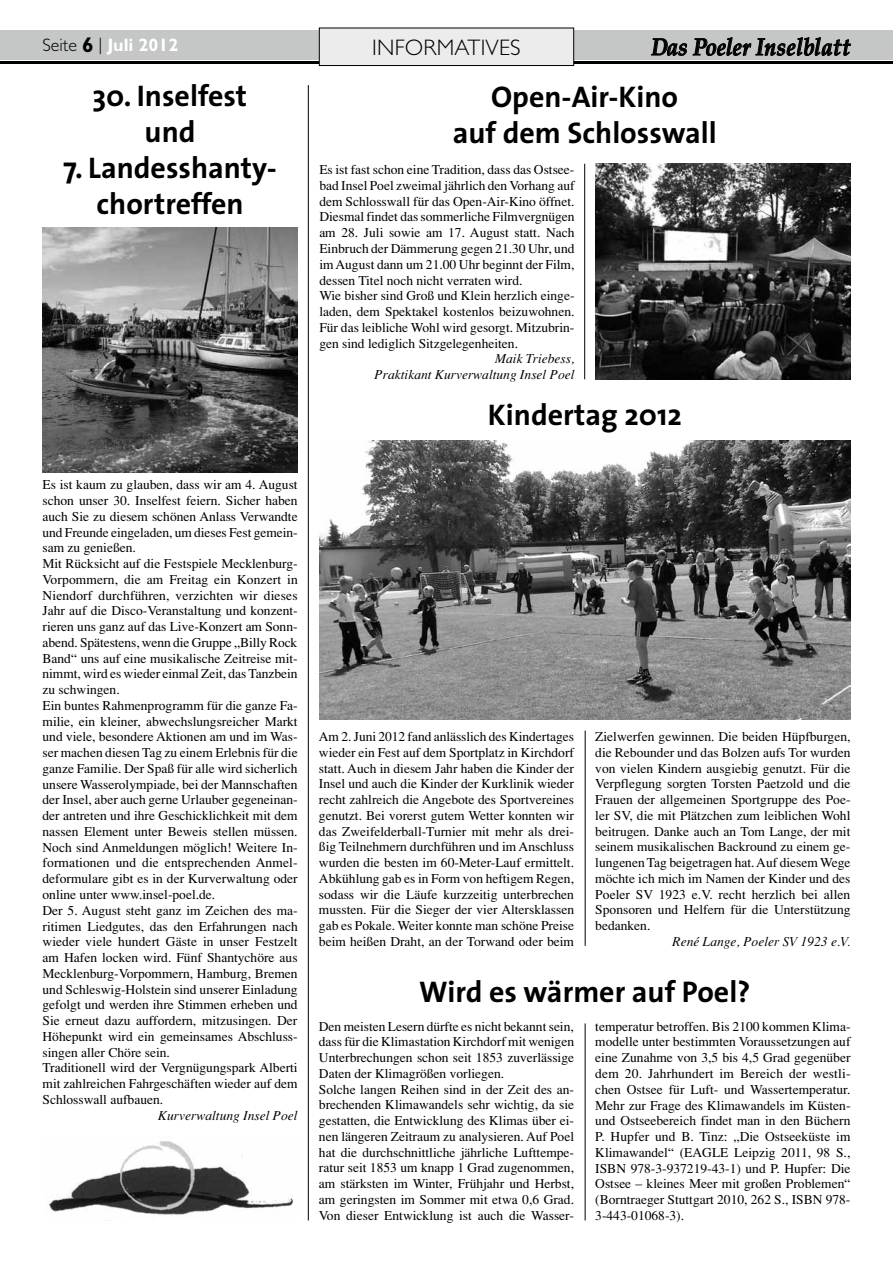
<style>
.page{position:relative;width:893px;height:1263px;background:#fff}
.page>*{position:absolute;margin:0;border:0;box-sizing:border-box;transform-origin:0 0}
.t1{font:700 30px/36px "The Sans";color:#000;text-align:center}
.t2{font:italic 700 24.15px "Palatino";letter-spacing:.005em;color:#000;scale:.87 1}
.t3{font:300 22.5px "Gill Sans";letter-spacing:.01em;color:#000}
.t4{font:700 18px "Gill Sans";color:#fff}
.t5{font:13.5px/15.8px "Times";color:#000}
.t6{font:italic 13.5px/15.8px "Times";color:#000;text-align:right}
.s1{font-weight:300;color:#000}
.s2{font-size:21px;color:#000}
</style>
<div class="page">
<div style="left:0;top:30px;width:893px;height:30px;background:#c5c6c6"></div>
<svg style="left:651px;top:38px;width:36px;height:18px"></svg>
<svg style="left:693px;top:37px;width:158px;height:20px"></svg>
<hr style="left:0;top:61px;width:893px;height:3px;background:#000">
<div style="left:319px;top:28px;width:255px;height:38px;background:#ececed"></div>
<div style="left:319px;top:28px;width:255px;height:38px;border:1px solid #000"></div>
<img style="left:595px;top:164px;width:255px;height:215px">
<img style="left:319px;top:441px;width:531px;height:278px">
<hr style="left:308px;top:85px;width:1px;height:1135px;background:#000">
<hr style="left:584px;top:164px;width:1px;height:215px;background:#000">
<hr style="left:585px;top:730px;width:1px;height:216px;background:#000">
<hr style="left:585px;top:1023px;width:1px;height:197px;background:#000">
<img style="left:42px;top:228px;width:256px;height:244px">
<img style="left:48px;top:1141px;width:245px;height:74px">
<h3 class="t4" style="left:43px;top:34px;width:137px"><span class="s1">SEITE</span> <span class="s2">6</span> <span class="s1">|</span> Juli 2012</h3>
<h2 class="t2" style="left:651px;top:28px;width:230px">Das Poeler Inselblatt</h2>
<h3 class="t3" style="left:372px;top:35px;width:148px">I NFORMATIVES</h3>
<h1 class="t1" style="left:92px;top:77px;width:156px">30. Inselfest und</h1>
<h1 class="t1" style="left:63px;top:149px;width:215px">7. Landesshanty&shy;chortreffen</h1>
<p class="t5" style="left:43px;top:477px;width:257px">Es ist kaum zu glauben, dass wir am 4. August schon unser 30. Inselfest feiern. Sicher haben auch Sie zu diesem schönen Anlass Verwandte und Freunde eingeladen, um dieses Fest gemein&shy;sam zu genießen.<br>Mit Rücksicht auf die Festspiele Mecklenburg-Vorpommern, die am Freitag ein Konzert in Niendorf durchführen, verzichten wir dieses Jahr auf die Disco-Veranstaltung und konzent&shy;rieren uns ganz auf das Live-Konzert am Sonn&shy;abend. Spätestens, wenn die Gruppe „Billy Rock Band“ uns auf eine musikalische Zeitreise mit&shy;nimmt, wird es wieder einmal Zeit, das Tanzbein zu schwingen.<br>Ein buntes Rahmenprogramm für die ganze Fa&shy;milie, ein kleiner, abwechslungsreicher Markt und viele, besondere Aktionen am und im Was&shy;ser machen diesen Tag zu einem Erlebnis für die ganze Familie. Der Spaß für alle wird sicherlich unsere Wasserolympiade, bei der Mannschaften der Insel, aber auch gerne Urlauber gegeneinan&shy;der antreten und ihre Geschicklichkeit mit dem nassen Element unter Beweis stellen müssen.<br>Noch sind Anmeldungen möglich! Weitere In&shy;formationen und die entsprechenden Anmel&shy;deformulare gibt es in der Kurverwaltung oder online unter www.insel-poel.de.<br>Der 5. August steht ganz im Zeichen des ma&shy;ritimen Liedgutes, das den Erfahrungen nach wieder viele hundert Gäste in unser Festzelt am Hafen locken wird. Fünf Shantychöre aus Mecklenburg-Vorpommern, Hamburg, Bremen und Schleswig-Holstein sind unserer Einladung gefolgt und werden ihre Stimmen erheben und Sie erneut dazu auffordern, mitzusingen. Der Höhepunkt wird ein gemeinsames Abschluss&shy;singen aller Chöre sein.<br>Traditionell wird der Vergnügungspark Alberti mit zahlreichen Fahrgeschäften wieder auf dem Schlosswall aufbauen.</p>
<p class="t6" style="left:158px;top:1107px;width:141px">Kurverwaltung Insel Poel</p>
<h1 class="t1" style="left:453px;top:78px;width:265px">Open-Air-Kino<br>auf dem Schlosswall</h1>
<p class="t5" style="left:319px;top:162px;width:257px">Es ist fast schon eine Tradition, dass das Ostsee&shy;bad Insel Poel zweimal jährlich den Vorhang auf dem Schlosswall für das Open-Air-Kino öffnet.<br>Diesmal findet das sommerliche Filmvergnügen am 28. Juli sowie am 17. August statt. Nach Einbruch der Dämmerung gegen 21.30 Uhr, und im August dann um 21.00 Uhr beginnt der Film, dessen Titel noch nicht verraten wird.<br>Wie bisher sind Groß und Klein herzlich einge&shy;laden, dem Spektakel kostenlos beizuwohnen.<br>Für das leibliche Wohl wird gesorgt. Mitzubrin&shy;gen sind lediglich Sitzgelegenheiten.</p>
<p class="t6" style="left:375px;top:351px;width:201px">Maik Triebess,<br>Praktikant Kurverwaltung Insel Poel</p>
<h1 class="t1" style="left:488px;top:396px;width:195px">Kindertag 2012</h1>
<p class="t5" style="left:319px;top:729px;width:257px;text-align:justify">Am 2. Juni 2012 fand anlässlich des Kindertages wieder ein Fest auf dem Sportplatz in Kirchdorf statt. Auch in diesem Jahr haben die Kinder der Insel und auch die Kinder der Kurklinik wieder recht zahlreich die Angebote des Sportvereines genutzt. Bei vorerst gutem Wetter konnten wir das Zweifelderball-Turnier mit mehr als drei&shy;ßig Teilnehmern durchführen und im Anschluss wurden die besten im 60-Meter-Lauf ermittelt.<br>Abkühlung gab es in Form von heftigem Regen, sodass wir die Läufe kurzzeitig unterbrechen mussten. Für die Sieger der vier Altersklassen gab es Pokale. Weiter konnte man schöne Preise beim heißen Draht, an der Torwand oder beim</p>
<p class="t5" style="left:595px;top:729px;width:257px;text-align:justify">Zielwerfen gewinnen. Die beiden Hüpfburgen, die Rebounder und das Bolzen aufs Tor wurden von vielen Kindern ausgiebig genutzt. Für die Verpflegung sorgten Torsten Paetzold und die Frauen der allgemeinen Sportgruppe des Poe&shy;ler SV, die mit Plätzchen zum leiblichen Wohl beitrugen. Danke auch an Tom Lange, der mit seinem musikalischen Backround zu einem ge&shy;lungenen Tag beigetragen hat. Auf diesem Wege möchte ich mich im Namen der Kinder und des Poeler SV 1923 e.V. recht herzlich bei allen Sponsoren und Helfern für die Unterstützung bedanken.</p>
<p class="t6" style="left:672px;top:933px;width:179px">René Lange, Poeler SV 1923 e.V.</p>
<h1 class="t1" style="left:419px;top:972px;width:333px">Wird es wärmer auf Poel?</h1>
<p class="t5" style="left:319px;top:1018px;width:257px">Den meisten Lesern dürfte es nicht bekannt sein, dass für die Klimastation Kirchdorf mit wenigen Unterbrechungen schon seit 1853 zuverlässige Daten der Klimagrößen vorliegen.<br>Solche langen Reihen sind in der Zeit des an&shy;brechenden Klimawandels sehr wichtig, da sie gestatten, die Entwicklung des Klimas über ei&shy;nen längeren Zeitraum zu analysieren. Auf Poel hat die durchschnittliche jährliche Lufttempe&shy;ratur seit 1853 um knapp 1 Grad zugenommen, am stärksten im Winter, Frühjahr und Herbst, am geringsten im Sommer mit etwa 0,6 Grad.<br>Von dieser Entwicklung ist auch die Wasser-</p>
<p class="t5" style="left:595px;top:1018px;width:257px;text-align:justify">temperatur betroffen. Bis 2100 kommen Klima&shy;modelle unter bestimmten Voraussetzungen auf eine Zunahme von 3,5 bis 4,5 Grad gegenüber dem 20. Jahrhundert im Bereich der westli&shy;chen Ostsee für Luft- und Wassertemperatur.<br>Mehr zur Frage des Klimawandels im Küsten&shy;und Ostseebereich findet man in den Büchern P. Hupfer und B. Tinz: „Die Ostseeküste im Klimawandel“ (EAGLE Leipzig 2011, 98 S., ISBN 978-3-937219-43-1) und P. Hupfer: Die Ostsee – kleines Meer mit großen Problemen“ (Borntraeger Stuttgart 2010, 262 S., ISBN 978- 3-443-01068-3).</p>
</div>
